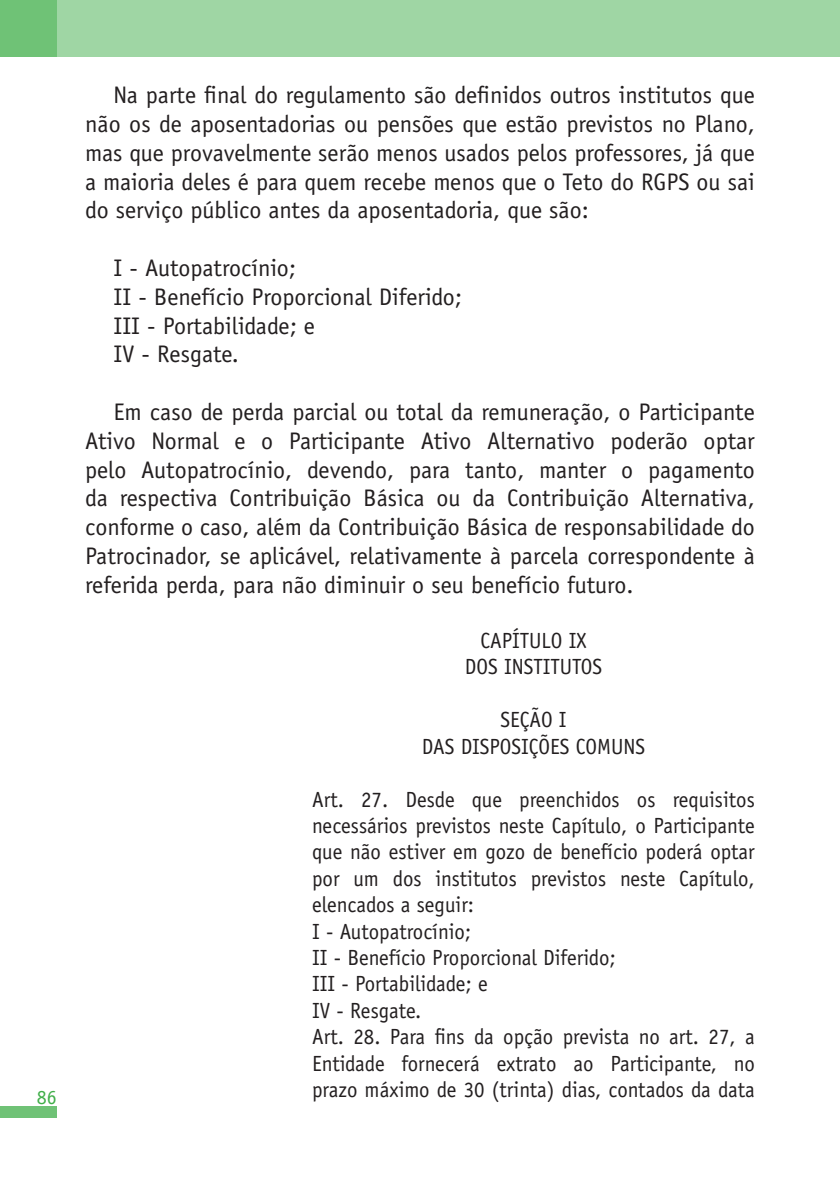
<style>
.page{position:relative;width:840px;height:1191px;background:#fff}
.page>*{position:absolute;margin:0;border:0;box-sizing:border-box;transform-origin:0 0}
.t1{font:24px/28.8px "Officina Sans";color:#231f20;text-align:justify}
.t2{font:22px/26.4px "Officina Sans";color:#231f20;text-align:center;scale:.95 1}
.t3{font:20px "Officina Sans";color:#40ae49}
</style>
<div class="page">
<div style="left:0;top:0;width:839px;height:57px;background:#9fd6a4"></div>
<div style="left:0;top:0;width:57px;height:57px;background:#6fc276"></div>
<div style="left:0;top:1106px;width:57px;height:11px;background:#6fc276"></div>
<p class="t3" style="left:37px;top:1085px;width:21px">86</p>
<p class="t1" style="left:85px;top:81px;width:671px;text-indent:28px">Na parte final do regulamento são definidos outros institutos que não os de aposentadorias ou pensões que estão previstos no Plano, mas que provavelmente serão menos usados pelos professores, já que a maioria deles é para quem recebe menos que o Teto do RGPS ou sai do serviço público antes da aposentadoria, que são:</p>
<p class="t1" style="left:113px;top:253px;width:350px;text-align:left">I - Autopatrocínio;<br>II - Benefício Proporcional Diferido;<br>III - Portabilidade; e<br>IV - Resgate.</p>
<p class="t1" style="left:85px;top:397px;width:670px;text-indent:28px">Em caso de perda parcial ou total da remuneração, o Participante Ativo Normal e o Participante Ativo Alternativo poderão optar pelo Autopatrocínio, devendo, para tanto, manter o pagamento da respectiva Contribuição Básica ou da Contribuição Alternativa, conforme o caso, além da Contribuição Básica de responsabilidade do Patrocinador, se aplicável, relativamente à parcela correspondente à referida perda, para não diminuir o seu benefício futuro.</p>
<p class="t2" style="left:464px;top:627px;width:146px">CAPÍTULO IX<br>DOS INSTITUTOS</p>
<p class="t2" style="left:421px;top:706px;width:236px">SEÇÃO I<br>DAS DISPOSIÇÕES COMUNS</p>
<p class="t2" style="left:312px;top:786px;width:467px;text-align:left">Art. 27. Desde que preenchidos os requisitos necessários previstos neste Capítulo, o Participante que não estiver em gozo de benefício poderá optar por um dos institutos previstos neste Capítulo, elencados a seguir:<br>I - Autopatrocínio;<br>II - Benefício Proporcional Diferido;<br>III - Portabilidade; e<br>IV - Resgate.<br>Art. 28. Para fins da opção prevista no art. 27, a Entidade fornecerá extrato ao Participante, no prazo máximo de 30 (trinta) dias, contados da data</p>
</div>
